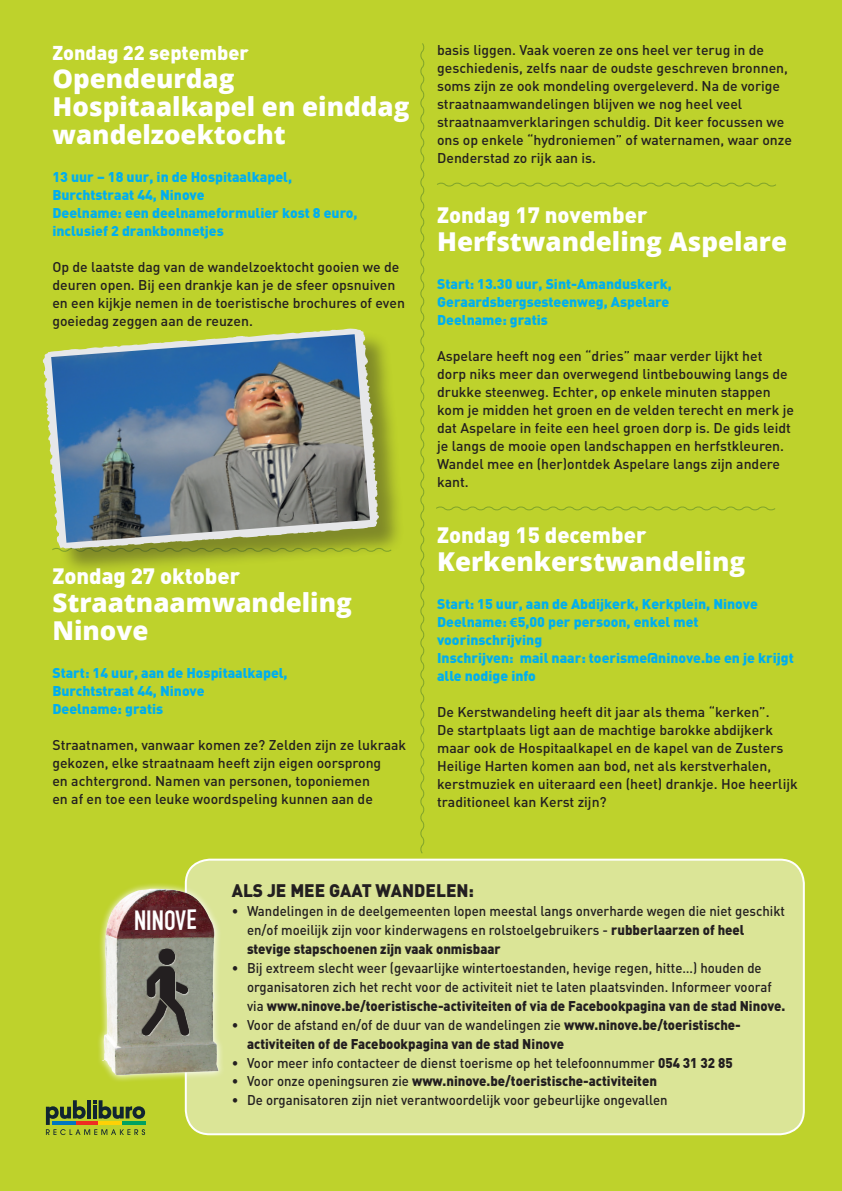
<style>
.page{position:relative;width:842px;height:1191px;background:#bed22c}
.page>*{position:absolute;margin:0;border:0;box-sizing:border-box;transform-origin:0 0}
.t1{font:700 27.4px "DIN Condensed";color:#fff}
.t2{font:800 26px/28px "Open Sans";color:#fff}
.t3{font:900 22px "DIN";color:#fff}
.t4{font:900 19.8px "DIN";color:#fff}
.t5{font:900 18px "DIN";color:#231f20;scale:.96 1}
.t6{font:500 14px/18px "DIN";color:#231f20}
.t7{font:500 14px/19px "DIN";color:#231f20;scale:.94 1}
.t8{font:900 14px/18px "DIN";color:#00aeef}
.t9{font:900 14px/19px "DIN";color:#231f20;scale:.94 1}
.s1{font-family:"Myriad Pro";font-weight:700}
.s2{font-weight:900}
.s3{font-weight:500}
</style>
<div class="page">
<div style="left:186px;top:859px;width:618px;height:275px;background:#dbe597;border-radius:24px"></div>
<div style="left:185px;top:858px;width:620px;height:277px;border:2px solid #fff;border-radius:24px"></div>
<svg style="left:436px;top:506px;width:339px;height:5px"></svg>
<svg style="left:437px;top:182px;width:339px;height:5px"></svg>
<svg style="left:98px;top:881px;width:124px;height:201px"></svg>
<img style="left:102px;top:889px;width:117px;height:186px">
<div style="left:141px;top:948px;width:49px;height:86px;background:#939587"></div>
<svg style="left:142px;top:948px;width:47px;height:88px"></svg>
<svg style="left:46px;top:1100px;width:99px;height:35px"></svg>
<svg style="left:420px;top:43px;width:5px;height:811px"></svg>
<div style="left:45px;top:330px;width:360px;height:245px;background:#231f20;opacity:.4"></div>
<svg style="left:43px;top:328px;width:337px;height:220px"></svg>
<img style="left:51px;top:334px;width:319px;height:209px">
<h3 class="t4" style="left:52px;top:40px;width:198px">Zondag 22 september</h3>
<h2 class="t2" style="left:52px;top:63px;width:359px">Opendeurdag<br>Hospitaalkapel en einddag wandelzoektocht</h2>
<p class="t8" style="left:52px;top:167px;width:307px">13 uur – 18 uur, in de Hospitaalkapel, Burchtstraat 44, Ninove<br>Deelname: een deelnameformulier kost 8 euro, inclusief 2 drankbonnetjes</p>
<p class="t6" style="left:52px;top:257px;width:354px">Op de laatste dag van de wandelzoektocht gooien we de deuren open. Bij een drankje kan je de sfeer opsnuiven en een kijkje nemen in de toeristische brochures of even goeiedag zeggen aan de reuzen.</p>
<h3 class="t3" style="left:52px;top:561px;width:189px">Zondag 27 oktober</h3>
<h2 class="t2" style="left:52px;top:587px;width:301px">Straatnaamwandeling<br>Ninove</h2>
<p class="t8" style="left:52px;top:663px;width:237px">Start: 14 uur, aan de Hospitaalkapel,<br>Burchtstraat 44, Ninove<br>Deelname: gratis</p>
<p class="t6" style="left:52px;top:735px;width:355px">Straatnamen, vanwaar komen ze? Zelden zijn ze lukraak gekozen, elke straatnaam heeft zijn eigen oorsprong<br>en achtergrond. Namen van personen, toponiemen<br>en af en toe een leuke woordspeling kunnen aan de</p>
<p class="t6" style="left:437px;top:40px;width:356px">basis liggen. Vaak voeren ze ons heel ver terug in de geschiedenis, zelfs naar de oudste geschreven bronnen, soms zijn ze ook mondeling overgeleverd. Na de vorige straatnaamwandelingen blijven we nog heel veel straatnaamverklaringen schuldig. Dit keer focussen we ons op enkele “hydroniemen” of waternamen, waar onze Denderstad zo rijk aan is.</p>
<h3 class="t3" style="left:437px;top:200px;width:212px">Zondag 17 november</h3>
<h2 class="t2" style="left:437px;top:226px;width:351px">Herfstwandeling Aspelare</h2>
<p class="t8" style="left:437px;top:274px;width:236px">Start: 13.30 uur, Sint-Amanduskerk,<br>Geraardsbergsesteenweg, Aspelare<br>Deelname: gratis</p>
<p class="t6" style="left:437px;top:346px;width:358px">Aspelare heeft nog een “dries” maar verder lijkt het dorp niks meer dan overwegend lintbebouwing langs de drukke steenweg. Echter, op enkele minuten stappen kom je midden het groen en de velden terecht en merk je dat Aspelare in feite een heel groen dorp is. De gids leidt je langs de mooie open landschappen en herfstkleuren.<br>Wandel mee en (her)ontdek Aspelare langs zijn andere kant.</p>
<h3 class="t3" style="left:437px;top:520px;width:211px">Zondag 15 december</h3>
<h2 class="t2" style="left:437px;top:546px;width:310px">Kerkenkerstwandeling</h2>
<p class="t8" style="left:437px;top:594px;width:358px">Start: 15 uur, aan de Abdijkerk, Kerkplein, Ninove Deelname: <span class="s1">€</span>5,00 per persoon, enkel met voorinschrijving<br>Inschrijven: mail naar: toerisme@ninove.be en je krijgt alle nodige info</p>
<p class="t6" style="left:437px;top:702px;width:362px">De Kerstwandeling heeft dit jaar als thema “kerken”.<br>De startplaats ligt aan de machtige barokke abdijkerk maar ook de Hospitaalkapel en de kapel van de Zusters Heilige Harten komen aan bod, net als kerstverhalen, kerstmuziek en uiteraard een (heet) drankje. Hoe heerlijk traditioneel kan Kerst zijn?</p>
<h1 class="t1" style="left:134px;top:902px;width:64px;rotate:-1deg">NINOVE</h1>
<p class="t5" style="left:232px;top:878px;width:254px">ALS JE MEE GAAT WANDELEN:</p>
<p class="t7" style="left:247px;top:901px;width:574px;text-indent:-15px">• Wandelingen in de deelgemeenten lopen meestal langs onverharde wegen die niet geschikt en/of moeilijk zijn voor kinderwagens en rolstoelgebruikers - <span class="s2">rubberlaarzen of heel stevige stapschoenen zijn vaak onmisbaar</span></p>
<p class="t7" style="left:247px;top:958px;width:574px;text-indent:-15px">• Bij extreem slecht weer (gevaarlijke wintertoestanden, hevige regen, hitte…) houden de organisatoren zich het recht voor de activiteit niet te laten plaatsvinden. Informeer vooraf via <span class="s2">www.ninove.be/toeristische-activiteiten of via de Facebookpagina van de stad Ninove.</span></p>
<p class="t9" style="left:247px;top:1015px;width:527px;text-indent:-15px"><span class="s3">• Voor de afstand en/of de duur van de wandelingen zie</span> www.ninove.be/toeristische&shy;activiteiten of de Facebookpagina van de stad Ninove</p>
<p class="t7" style="left:232px;top:1053px;width:534px">• Voor meer info contacteer de dienst toerisme op het telefoonnummer <span class="s2">054 31 32 85</span></p>
<p class="t9" style="left:232px;top:1071px;width:454px"><span class="s3">• Voor onze openingsuren zie</span> www.ninove.be/toeristische-activiteiten</p>
<p class="t7" style="left:232px;top:1090px;width:465px">• De organisatoren zijn niet verantwoordelijk voor gebeurlijke ongevallen</p>
</div>
